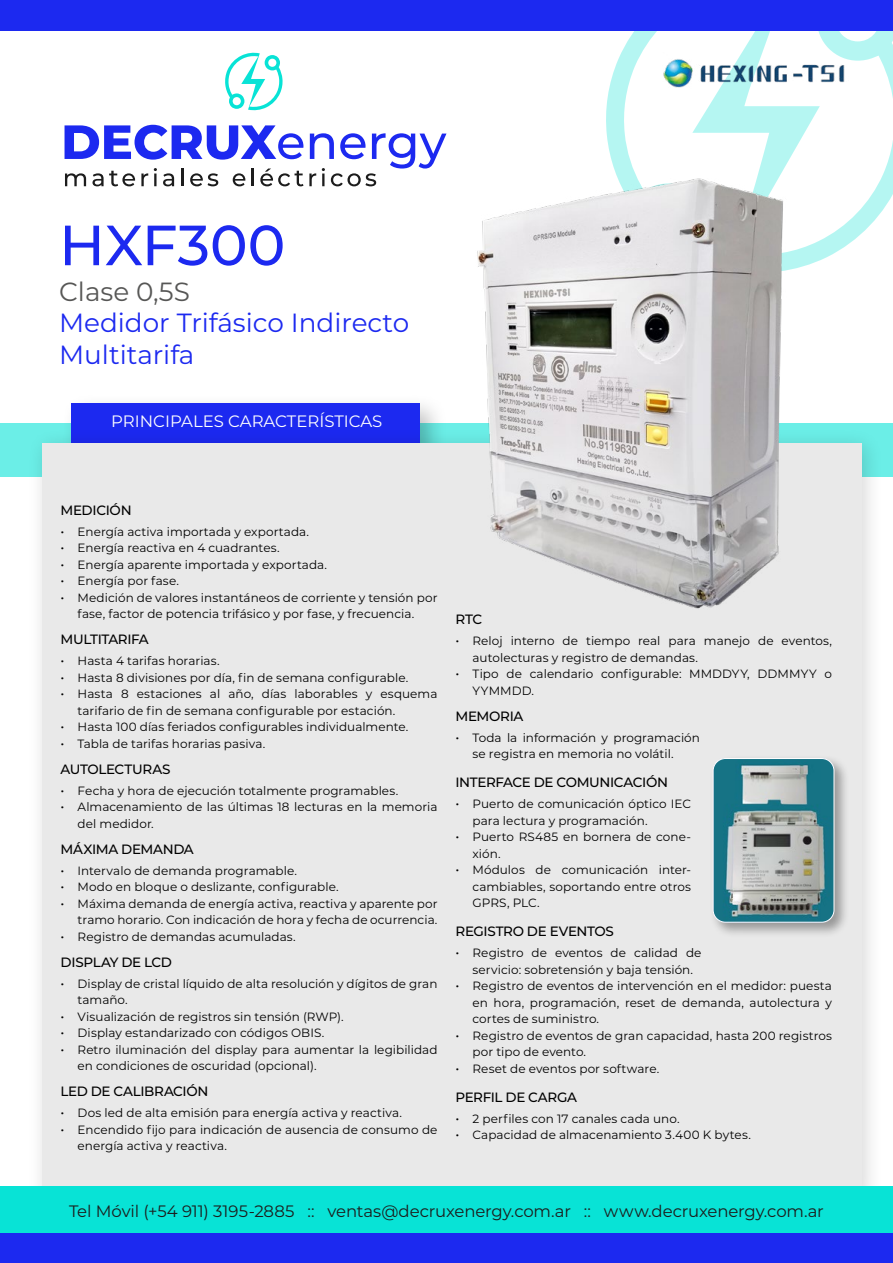
<style>
.page{position:relative;width:893px;height:1263px;background:#fff}
.page>*{position:absolute;margin:0;border:0;box-sizing:border-box;transform-origin:0 0}
.t1{font:500 56.55px "Montserrat";color:#1c29f0}
.t2{font:26.25px/31.5px "Montserrat";color:#1c29f0}
.t3{font:26.25px "Montserrat";color:#575756}
.t4{font:16.5px "Montserrat";letter-spacing:-.01em;color:#1c1c1c}
.t5{font:16.5px "Montserrat";color:#fff}
.t6{font:500 13.5px "Montserrat";letter-spacing:-.025em;color:#000}
.t7{font:12px/16.5px "Montserrat";letter-spacing:.005em;color:#000}
.s1{font-size:13.5px}
</style>
<div class="page">
<svg style="left:606px;top:31px;width:287px;height:223px"></svg>
<div style="left:0;top:0;width:893px;height:31px;background:#1c29f0"></div>
<img style="left:656px;top:53px;width:206px;height:40px">
<div style="left:0;top:423px;width:893px;height:53px;background:#6beee7"></div>
<div style="left:61px;top:393px;width:386px;height:95px;background:#fcfcfc"></div>
<div style="left:71px;top:403px;width:348px;height:58px;background:#1c29f0"></div>
<div style="left:26px;top:427px;width:858px;height:792px;background:#000;opacity:.16"></div>
<div style="left:43px;top:444px;width:819px;height:753px;background:#e9e9e9"></div>
<div style="left:0;top:1186px;width:893px;height:47px;background:#08e3d6"></div>
<div style="left:0;top:1233px;width:893px;height:30px;background:#1c29f0"></div>
<svg style="left:65px;top:173px;width:21px;height:13px"></svg>
<svg style="left:92px;top:171px;width:43px;height:15px"></svg>
<svg style="left:141px;top:173px;width:7px;height:13px"></svg>
<svg style="left:154px;top:168px;width:3px;height:18px"></svg>
<svg style="left:163px;top:173px;width:11px;height:13px"></svg>
<svg style="left:182px;top:168px;width:2px;height:18px"></svg>
<svg style="left:190px;top:173px;width:28px;height:13px"></svg>
<svg style="left:233px;top:173px;width:12px;height:13px"></svg>
<svg style="left:252px;top:168px;width:2px;height:18px"></svg>
<svg style="left:260px;top:169px;width:43px;height:17px"></svg>
<svg style="left:65px;top:125px;width:238px;height:35px"></svg>
<svg style="left:309px;top:133px;width:137px;height:53px"></svg>
<svg style="left:225px;top:52px;width:58px;height:59px"></svg>
<img style="left:421px;top:136px;width:412px;height:473px">
<div style="left:709px;top:755px;width:141px;height:183px;background:#000;opacity:.35"></div>
<img style="left:713px;top:758px;width:121px;height:164px">
<div style="left:713px;top:758px;width:121px;height:165px;border:1px solid #fff;border-radius:12px"></div>
<h1 class="t1" style="left:59px;top:206px;width:228px">HXF300</h1>
<h2 class="t3" style="left:59px;top:273px;width:132px">Clase 0,5S</h2>
<h2 class="t2" style="left:59px;top:306px;width:352px">Medidor Trifásico Indirecto<br>Multitarifa</h2>
<h3 class="t5" style="left:111px;top:410px;width:273px">PRINCIPALES CARACTERÍSTICAS</h3>
<p class="t6" style="left:61px;top:501px;width:73px">MEDICIÓN</p>
<p class="t7" style="left:61px;top:523px;width:250px"><span class="s1">•</span> Energía activa importada y exportada.</p>
<p class="t7" style="left:61px;top:539px;width:221px"><span class="s1">•</span> Energía reactiva en 4 cuadrantes.</p>
<p class="t7" style="left:61px;top:556px;width:268px"><span class="s1">•</span> Energía aparente importada y exportada.</p>
<p class="t7" style="left:61px;top:572px;width:120px"><span class="s1">•</span> Energía por fase.</p>
<p class="t7" style="left:61px;top:589px;width:378px;text-align:center"><span class="s1">•</span> Medición de valores instantáneos de corriente y tensión por fase, factor de potencia trifásico y por fase, y frecuencia.</p>
<p class="t6" style="left:61px;top:630px;width:90px">MULTITARIFA</p>
<p class="t7" style="left:61px;top:652px;width:161px"><span class="s1">•</span> Hasta 4 tarifas horarias.</p>
<p class="t7" style="left:61px;top:669px;width:349px"><span class="s1">•</span> Hasta 8 divisiones por día, fin de semana configurable.</p>
<p class="t7" style="left:78px;top:685px;width:361px;text-indent:-17px"><span class="s1">•</span> Hasta 8 estaciones al año, días laborables y esquema tarifario de fin de semana configurable por estación.</p>
<p class="t7" style="left:61px;top:718px;width:349px"><span class="s1">•</span> Hasta 100 días feriados configurables individualmente.</p>
<p class="t7" style="left:61px;top:735px;width:206px"><span class="s1">•</span> Tabla de tarifas horarias pasiva.</p>
<p class="t6" style="left:61px;top:760px;width:112px">AUTOLECTURAS</p>
<p class="t7" style="left:61px;top:782px;width:339px"><span class="s1">•</span> Fecha y hora de ejecución totalmente programables.</p>
<p class="t7" style="left:78px;top:798px;width:361px;text-indent:-17px"><span class="s1">•</span> Almacenamiento de las últimas 18 lecturas en la memoria del medidor.</p>
<p class="t6" style="left:61px;top:840px;width:135px">MÁXIMA DEMANDA</p>
<p class="t7" style="left:61px;top:862px;width:238px"><span class="s1">•</span> Intervalo de demanda programable.</p>
<p class="t7" style="left:61px;top:878px;width:280px"><span class="s1">•</span> Modo en bloque o deslizante, configurable.</p>
<p class="t7" style="left:61px;top:895px;width:378px;text-align:right"><span class="s1">•</span> Máxima demanda de energía activa, reactiva y aparente por tramo horario. Con indicación de hora y fecha de ocurrencia.</p>
<p class="t7" style="left:61px;top:928px;width:237px"><span class="s1">•</span> Registro de demandas acumuladas.</p>
<p class="t6" style="left:61px;top:953px;width:113px">DISPLAY DE LCD</p>
<p class="t7" style="left:78px;top:975px;width:361px;text-indent:-17px"><span class="s1">•</span> Display de cristal líquido de alta resolución y dígitos de gran tamaño.</p>
<p class="t7" style="left:61px;top:1008px;width:284px"><span class="s1">•</span> Visualización de registros sin tensión (RWP).</p>
<p class="t7" style="left:61px;top:1024px;width:265px"><span class="s1">•</span> Display estandarizado con códigos OBIS.</p>
<p class="t7" style="left:78px;top:1041px;width:361px;text-indent:-17px"><span class="s1">•</span> Retro iluminación del display para aumentar la legibilidad en condiciones de oscuridad (opcional).</p>
<p class="t6" style="left:61px;top:1082px;width:149px">LED DE CALIBRACIÓN</p>
<p class="t7" style="left:61px;top:1104px;width:343px"><span class="s1">•</span> Dos led de alta emisión para energía activa y reactiva.</p>
<p class="t7" style="left:78px;top:1121px;width:361px;text-indent:-17px"><span class="s1">•</span> Encendido fijo para indicación de ausencia de consumo de energía activa y reactiva.</p>
<p class="t6" style="left:455px;top:610px;width:28px">RTC</p>
<p class="t7" style="left:472px;top:632px;width:361px;text-indent:-17px"><span class="s1">•</span> Reloj interno de tiempo real para manejo de eventos, autolecturas y registro de demandas.</p>
<p class="t7" style="left:472px;top:665px;width:361px;text-indent:-17px"><span class="s1">•</span> Tipo de calendario configurable: MMDDYY, DDMMYY o<br>YYMMDD.</p>
<p class="t6" style="left:455px;top:707px;width:69px">MEMORIA</p>
<p class="t7" style="left:472px;top:729px;width:229px;text-indent:-17px"><span class="s1">•</span> Toda la información y programación se registra en memoria no volátil.</p>
<p class="t6" style="left:455px;top:773px;width:214px">INTERFACE DE COMUNICACIÓN</p>
<p class="t7" style="left:472px;top:795px;width:220px;text-indent:-17px"><span class="s1">•</span> Puerto de comunicación óptico IEC para lectura y programación.</p>
<p class="t7" style="left:472px;top:828px;width:220px;text-indent:-17px"><span class="s1">•</span> Puerto RS485 en bornera de cone&shy;xión.</p>
<p class="t7" style="left:472px;top:861px;width:220px;text-align:justify;text-indent:-17px"><span class="s1">•</span> Módulos de comunicación inter&shy;cambiables, soportando entre otros GPRS, PLC.</p>
<p class="t6" style="left:455px;top:922px;width:160px">REGISTRO DE EVENTOS</p>
<p class="t7" style="left:472px;top:944px;width:230px;text-indent:-17px"><span class="s1">•</span> Registro de eventos de calidad de servicio: sobretensión y baja tensión.</p>
<p class="t7" style="left:472px;top:977px;width:361px;text-align:justify;text-indent:-17px"><span class="s1">•</span> Registro de eventos de intervención en el medidor: puesta en hora, programación, reset de demanda, autolectura y cortes de suministro.</p>
<p class="t7" style="left:472px;top:1027px;width:361px;text-indent:-17px"><span class="s1">•</span> Registro de eventos de gran capacidad, hasta 200 registros por tipo de evento.</p>
<p class="t7" style="left:455px;top:1060px;width:205px"><span class="s1">•</span> Reset de eventos por software.</p>
<p class="t6" style="left:455px;top:1088px;width:123px">PERFIL DE CARGA</p>
<p class="t7" style="left:455px;top:1110px;width:226px"><span class="s1">•</span> 2 perfiles con 17 canales cada uno.</p>
<p class="t7" style="left:455px;top:1126px;width:297px"><span class="s1">•</span> Capacidad de almacenamiento 3.400 K bytes.</p>
<h3 class="t4" style="left:69px;top:1199px;width:756px">Tel Móvil (+54 911) 3195-2885 :: ventas@decruxenergy.com.ar :: www.decruxenergy.com.ar</h3>
</div>
